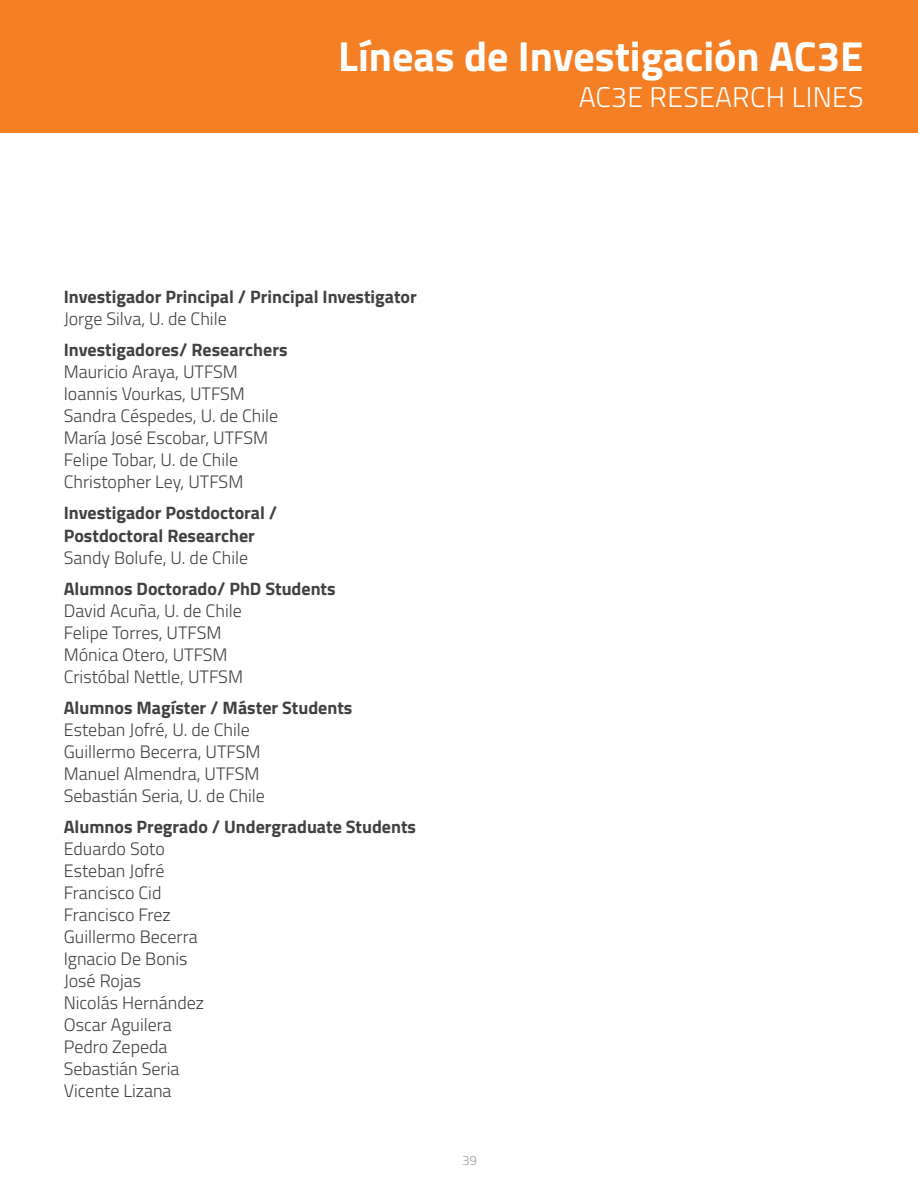
<style>
.page{position:relative;width:918px;height:1188px;background:#fff}
.page>*{position:absolute;margin:0;border:0;box-sizing:border-box;transform-origin:0 0}
.t1{font:700 42px "Titillium Web";color:#fff}
.t2{font:300 28.5px "Titillium Web";letter-spacing:.01em;color:#fff}
.t3{font:300 18px/22px "Titillium Web";color:#414142}
.t4{font:700 18px/22.5px "Titillium Web";color:#414142}
.t5{font:300 13.5px "Titillium Web";color:#a0a0a0}
</style>
<div class="page">
<div style="left:0;top:0;width:918px;height:132px;background:#f57f25"></div>
<h1 class="t1" style="left:338px;top:24px;width:527px">Líneas de Investigación AC3E</h1>
<h2 class="t2" style="left:579px;top:76px;width:286px">AC3E RESEARCH LINES</h2>
<p class="t4" style="left:64px;top:285px;width:355px">Investigador Principal / Principal Investigator</p>
<p class="t3" style="left:64px;top:307px;width:165px">Jorge Silva, U. de Chile</p>
<p class="t4" style="left:64px;top:338px;width:225px">Investigadores/ Researchers</p>
<p class="t3" style="left:64px;top:360px;width:216px">Mauricio Araya, UTFSM<br>Ioannis Vourkas, UTFSM<br>Sandra Céspedes, U. de Chile<br>María José Escobar, UTFSM<br>Felipe Tobar, U. de Chile<br>Christopher Ley, UTFSM</p>
<p class="t4" style="left:64px;top:501px;width:215px">Investigador Postdoctoral /<br>Postdoctoral Researcher</p>
<p class="t3" style="left:64px;top:546px;width:186px">Sandy Bolufe, U. de Chile</p>
<p class="t4" style="left:64px;top:576px;width:273px">Alumnos Doctorado/ PhD Students</p>
<p class="t3" style="left:64px;top:599px;width:181px">David Acuña, U. de Chile<br>Felipe Torres, UTFSM<br>Mónica Otero, UTFSM<br>Cristóbal Nettle, UTFSM</p>
<p class="t4" style="left:64px;top:695px;width:290px">Alumnos Magíster / Máster Students</p>
<p class="t3" style="left:64px;top:718px;width:203px">Esteban Jofré, U. de Chile<br>Guillermo Becerra, UTFSM<br>Manuel Almendra, UTFSM<br>Sebastián Seria, U. de Chile</p>
<p class="t4" style="left:64px;top:814px;width:354px">Alumnos Pregrado / Undergraduate Students</p>
<p class="t3" style="left:64px;top:837px;width:142px">Eduardo Soto<br>Esteban Jofré<br>Francisco Cid<br>Francisco Frez<br>Guillermo Becerra<br>Ignacio De Bonis<br>José Rojas<br>Nicolás Hernández<br>Oscar Aguilera<br>Pedro Zepeda<br>Sebastián Seria<br>Vicente Lizana</p>
<p class="t5" style="left:462px;top:1151px;width:17px">39</p>
</div>
